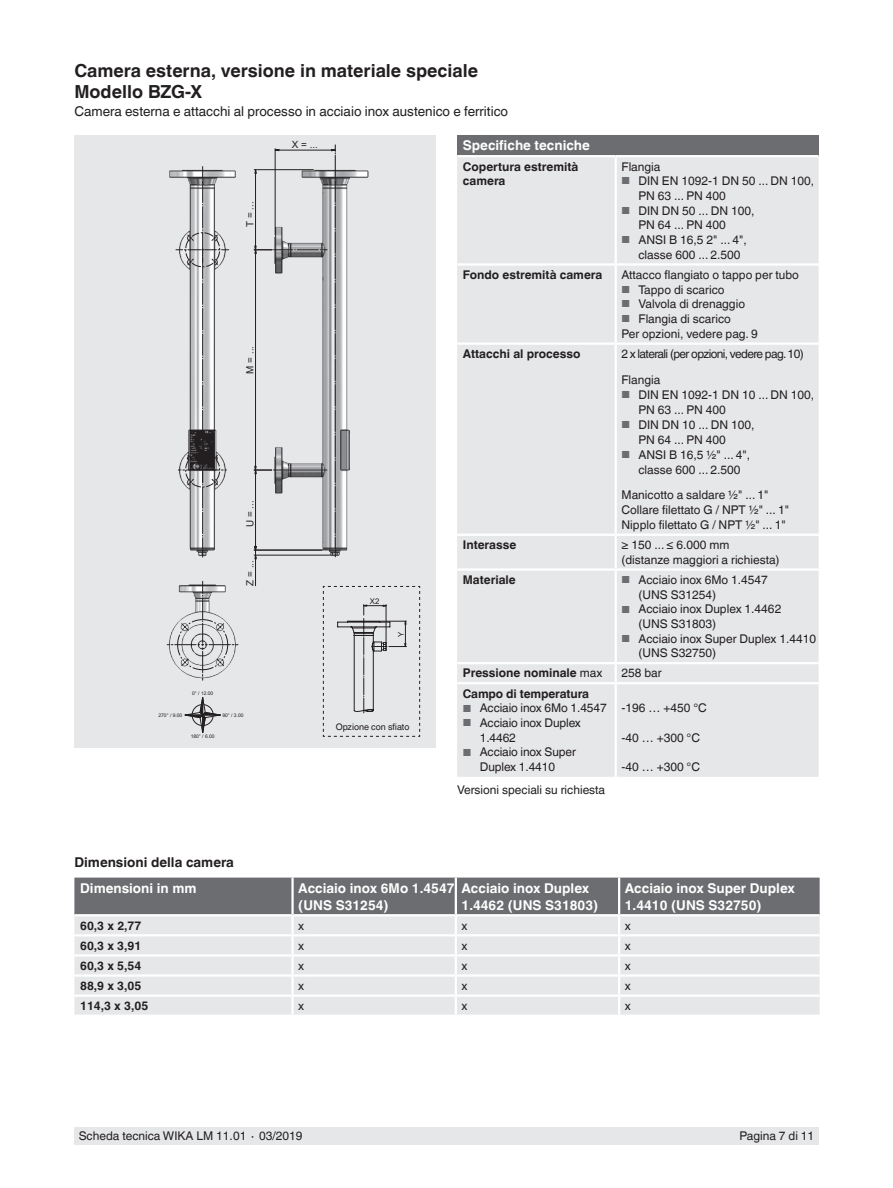
<style>
.page{position:relative;width:893px;height:1188px;background:#fff}
.page>*{position:absolute;margin:0;border:0;box-sizing:border-box;transform-origin:0 0}
.t1{font:700 18px/21px "Helvetica World";color:#231f20}
.t2{font:700 13.5px/16.5px "Helvetica World";color:#fff}
.t3{font:13.5px "Helvetica World";color:#231f20}
.t4{font:700 13.5px "Helvetica World";color:#231f20}
.t5{font:12px/14.7px "Helvetica World";color:#231f20}
.t6{font:700 12px/14.7px "Helvetica World";color:#231f20}
.t7{font:12px/25.5px "Helvetica World";letter-spacing:-.05em;color:#231f20}
.t8{font:9.9px "Arial";color:#231f20}
.t9{font:9px "Helvetica World";color:#231f20}
.t10{font:7.8px "Arial";color:#231f20}
.t11{font:4.95px "Arial";color:#231f20}
.s1{font-size:10.2px;color:#6c6d70}
.s2{font-weight:400}
</style>
<div class="page">
<div style="left:74px;top:1128px;width:745px;height:17px;background:#e6e7e9"></div>
<div style="left:74px;top:135px;width:362px;height:612px;background:#e6e7e9"></div>
<svg style="left:167px;top:145px;width:253px;height:592px"></svg>
<div style="left:457px;top:135px;width:362px;height:21px;background:#6c6d70"></div>
<div style="left:457px;top:157px;width:362px;height:620px;background:#e6e7e9"></div>
<div style="left:457px;top:536px;width:362px;height:32px;background:#e6e7e9"></div>
<hr style="left:457px;top:263px;width:159px;height:3px;background:#fff">
<hr style="left:457px;top:343px;width:159px;height:2px;background:#fff">
<hr style="left:457px;top:534px;width:159px;height:2px;background:#fff">
<hr style="left:457px;top:568px;width:159px;height:3px;background:#fff">
<hr style="left:457px;top:662px;width:159px;height:2px;background:#fff">
<svg style="left:615px;top:664px;width:2px;height:18px"></svg>
<hr style="left:457px;top:682px;width:159px;height:2px;background:#fff">
<hr style="left:615px;top:684px;width:2px;height:93px;background:#fff">
<hr style="left:615px;top:266px;width:2px;height:77px;background:#fff">
<hr style="left:615px;top:345px;width:2px;height:189px;background:#fff">
<hr style="left:615px;top:536px;width:2px;height:32px;background:#fff">
<hr style="left:615px;top:571px;width:2px;height:91px;background:#fff">
<hr style="left:615px;top:157px;width:2px;height:106px;background:#fff">
<hr style="left:616px;top:263px;width:203px;height:3px;background:#fff">
<hr style="left:616px;top:343px;width:203px;height:2px;background:#fff">
<hr style="left:616px;top:534px;width:203px;height:2px;background:#fff">
<hr style="left:616px;top:568px;width:203px;height:3px;background:#fff">
<hr style="left:616px;top:662px;width:203px;height:2px;background:#fff">
<hr style="left:616px;top:682px;width:203px;height:2px;background:#fff">
<hr style="left:457px;top:155px;width:159px;height:2px;background:#fff">
<hr style="left:616px;top:155px;width:203px;height:2px;background:#fff">
<svg style="left:74px;top:878px;width:746px;height:137px;background:#c8c9cb"></svg>
<h1 class="t1" style="left:74px;top:60px;width:405px">Camera esterna, versione in materiale speciale<br>Modello BZG-X</h1>
<p class="t3" style="left:74px;top:103px;width:435px">Camera esterna e attacchi al processo in acciaio inox austenico e ferritico</p>
<p class="t2" style="left:463px;top:138px;width:129px">Specifiche tecniche</p>
<p class="t6" style="left:463px;top:159px;width:117px">Copertura estremità camera</p>
<p class="t5" style="left:621px;top:159px;width:40px">Flangia</p>
<p class="t8" style="left:292px;top:138px;width:28px">X = ...</p>
<p class="t5" style="left:638px;top:174px;width:177px;text-indent:-17px"><span class="s1">■</span> DIN EN 1092-1 DN 50 ... DN 100,<br>PN 63 ... PN 400</p>
<p class="t5" style="left:638px;top:203px;width:117px;text-indent:-17px"><span class="s1">■</span> DIN DN 50 ... DN 100,<br>PN 64 ... PN 400</p>
<p class="t5" style="left:638px;top:233px;width:110px;text-indent:-17px"><span class="s1">■</span> ANSI B 16,5 2" ... 4", classe 600 ... 2.500</p>
<p class="t8" style="left:243px;top:227px;width:27px;rotate:-90deg">T = ...</p>
<p class="t8" style="left:243px;top:374px;width:29px;rotate:-90deg">M = ...</p>
<p class="t8" style="left:243px;top:527px;width:28px;rotate:-90deg">U = ...</p>
<p class="t8" style="left:243px;top:586px;width:27px;rotate:-90deg">Z = ...</p>
<p class="t11" style="left:192px;top:690px;width:23px">0° / 12.00</p>
<p class="t11" style="left:158px;top:712px;width:25px">270° / 9.00</p>
<p class="t11" style="left:222px;top:712px;width:23px">90° / 3.00</p>
<p class="t11" style="left:191px;top:733px;width:25px">180° / 6.00</p>
<p class="t4" style="left:74px;top:854px;width:161px">Dimensioni della camera</p>
<p class="t10" style="left:370px;top:596px;width:11px">X2</p>
<p class="t10" style="left:396px;top:637px;width:7px;rotate:-90deg">Y</p>
<p class="t9" style="left:336px;top:721px;width:75px">Opzione con sfiato</p>
<p class="t6" style="left:463px;top:267px;width:141px">Fondo estremità camera</p>
<p class="t5" style="left:621px;top:267px;width:179px">Attacco flangiato o tappo per tubo</p>
<p class="t5" style="left:621px;top:282px;width:105px"><span class="s1">■</span> Tappo di scarico</p>
<p class="t5" style="left:621px;top:297px;width:125px"><span class="s1">■</span> Valvola di drenaggio</p>
<p class="t5" style="left:621px;top:311px;width:138px"><span class="s1">■</span> Flangia di scarico<br>Per opzioni, vedere pag. 9</p>
<p class="t6" style="left:463px;top:347px;width:119px">Attacchi al processo</p>
<p class="t7" style="left:621px;top:341px;width:184px">2 x laterali (per opzioni, vedere pag. 10)<br>Flangia</p>
<p class="t5" style="left:638px;top:387px;width:177px;text-indent:-17px"><span class="s1">■</span> DIN EN 1092-1 DN 10 ... DN 100,<br>PN 63 ... PN 400</p>
<p class="t5" style="left:638px;top:417px;width:117px;text-indent:-17px"><span class="s1">■</span> DIN DN 10 ... DN 100,<br>PN 64 ... PN 400</p>
<p class="t5" style="left:638px;top:447px;width:113px;text-indent:-17px"><span class="s1">■</span> ANSI B 16,5 ½" ... 4", classe 600 ... 2.500</p>
<p class="t5" style="left:621px;top:487px;width:169px">Manicotto a saldare ½" ... 1"<br>Collare filettato G / NPT ½" ... 1"<br>Nipplo filettato G / NPT ½" ... 1"</p>
<p class="t6" style="left:463px;top:538px;width:55px">Interasse</p>
<p class="t5" style="left:621px;top:538px;width:160px">≥ 150 ... ≤ 6.000 mm (distanze maggiori a richiesta)</p>
<p class="t6" style="left:463px;top:572px;width:54px">Materiale</p>
<p class="t5" style="left:638px;top:572px;width:131px;text-indent:-17px"><span class="s1">■</span> Acciaio inox 6Mo 1.4547 (UNS S31254)</p>
<p class="t5" style="left:638px;top:602px;width:144px;text-indent:-17px"><span class="s1">■</span> Acciaio inox Duplex 1.4462 (UNS S31803)</p>
<p class="t5" style="left:638px;top:631px;width:179px;text-indent:-17px"><span class="s1">■</span> Acciaio inox Super Duplex 1.4410 (UNS S32750)</p>
<p class="t6" style="left:463px;top:666px;width:141px">Pressione nominale <span class="s2">max</span></p>
<p class="t5" style="left:621px;top:666px;width:42px">258 bar</p>
<p class="t6" style="left:463px;top:686px;width:128px">Campo di temperatura</p>
<p class="t5" style="left:463px;top:701px;width:145px"><span class="s1">■</span> Acciaio inox 6Mo 1.4547</p>
<p class="t5" style="left:480px;top:715px;width:103px;text-indent:-17px"><span class="s1">■</span> Acciaio inox Duplex<br>1.4462</p>
<p class="t5" style="left:463px;top:745px;width:115px;text-align:center"><span class="s1">■</span> Acciaio inox Super<br>Duplex 1.4410</p>
<p class="t5" style="left:621px;top:701px;width:87px">-196 … +450 °C</p>
<p class="t5" style="left:621px;top:730px;width:80px">-40 … +300 °C</p>
<p class="t5" style="left:621px;top:760px;width:80px">-40 … +300 °C</p>
<p class="t5" style="left:457px;top:783px;width:150px">Versioni speciali su richiesta</p>
<p class="t2" style="left:80px;top:880px;width:118px">Dimensioni in mm</p>
<p class="t2" style="left:298px;top:880px;width:158px">Acciaio inox 6Mo 1.4547 (UNS S31254)</p>
<p class="t2" style="left:462px;top:880px;width:138px">Acciaio inox Duplex<br>1.4462 (UNS S31803)</p>
<p class="t2" style="left:625px;top:880px;width:172px">Acciaio inox Super Duplex<br>1.4410 (UNS S32750)</p>
<p class="t6" style="left:80px;top:918px;width:63px">60,3 x 2,77</p>
<p class="t5" style="left:298px;top:918px;width:7px">x</p>
<p class="t5" style="left:462px;top:918px;width:7px">x</p>
<p class="t5" style="left:625px;top:918px;width:7px">x</p>
<p class="t6" style="left:80px;top:938px;width:63px">60,3 x 3,91</p>
<p class="t5" style="left:298px;top:938px;width:7px">x</p>
<p class="t5" style="left:462px;top:938px;width:7px">x</p>
<p class="t5" style="left:625px;top:938px;width:7px">x</p>
<p class="t6" style="left:80px;top:958px;width:63px">60,3 x 5,54</p>
<p class="t5" style="left:298px;top:958px;width:7px">x</p>
<p class="t5" style="left:462px;top:958px;width:7px">x</p>
<p class="t5" style="left:625px;top:958px;width:7px">x</p>
<p class="t6" style="left:80px;top:978px;width:63px">88,9 x 3,05</p>
<p class="t5" style="left:298px;top:978px;width:7px">x</p>
<p class="t5" style="left:462px;top:978px;width:7px">x</p>
<p class="t5" style="left:625px;top:978px;width:7px">x</p>
<p class="t6" style="left:80px;top:998px;width:70px">114,3 x 3,05</p>
<p class="t5" style="left:298px;top:998px;width:7px">x</p>
<p class="t5" style="left:461px;top:998px;width:7px">x</p>
<p class="t5" style="left:625px;top:998px;width:7px">x</p>
<p class="t5" style="left:79px;top:1129px;width:225px">Scheda tecnica WIKA LM 11.01 ∙ 03/2019</p>
<p class="t5" style="left:740px;top:1129px;width:76px">Pagina 7 di 11</p>
</div>
